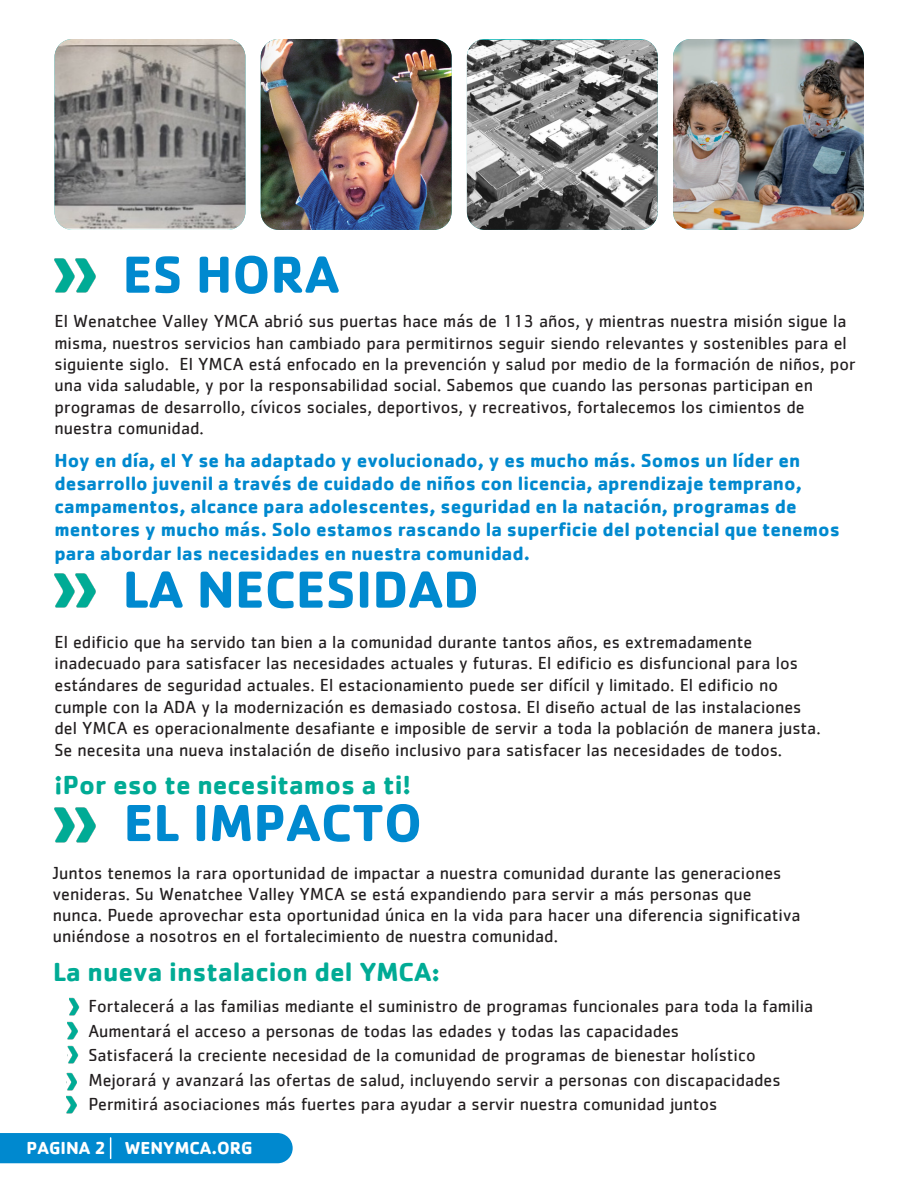
<style>
.page{position:relative;width:918px;height:1188px;background:#fff}
.page>*{position:absolute;margin:0;border:0;box-sizing:border-box;transform-origin:0 0}
.t1{font:700 54px "Cachet";color:#0089cf}
.t2{font:700 27px "Cachet";color:#00ab95}
.t3{font:700 19.5px/23.1px "Cachet";color:#0089cf}
.t4{font:18px/21.3px "Cachet";color:#231f20}
.t5{font:700 18px "Cachet Std";color:#fff}
.s1{font-family:"Cachet"}
</style>
<div class="page">
<img style="left:55px;top:39px;width:190px;height:191px">
<img style="left:261px;top:39px;width:191px;height:191px">
<img style="left:467px;top:40px;width:191px;height:190px">
<img style="left:673px;top:39px;width:191px;height:191px">
<img style="left:54px;top:258px;width:42px;height:35px">
<img style="left:54px;top:573px;width:42px;height:35px">
<img style="left:54px;top:807px;width:42px;height:36px">
<img style="left:67px;top:1022px;width:11px;height:17px">
<img style="left:68px;top:1046px;width:10px;height:18px">
<img style="left:67px;top:1073px;width:10px;height:17px">
<img style="left:66px;top:1096px;width:11px;height:17px">
<img style="left:69px;top:998px;width:10px;height:17px">
<div style="left:0;top:1133px;width:293px;height:30px;background:#0089cf"></div>
<p class="t1" style="left:123px;top:240px;width:218px">ES HORA</p>
<p class="t4" style="left:55px;top:310px;width:803px">El Wenatchee Valley YMCA abrió sus puertas hace más de 113 años, y mientras nuestra misión sigue la misma, nuestros servicios han cambiado para permitirnos seguir siendo relevantes y sostenibles para el siguiente siglo. El YMCA está enfocado en la prevención y salud por medio de la formación de niños, por una vida saludable, y por la responsabilidad social. Sabemos que cuando las personas participan en programas de desarrollo, cívicos sociales, deportivos, y recreativos, fortalecemos los cimientos de nuestra comunidad.</p>
<p class="t3" style="left:55px;top:448px;width:787px">Hoy en día, el Y se ha adaptado y evolucionado, y es mucho más. Somos un líder en desarrollo juvenil a través de cuidado de niños con licencia, aprendizaje temprano, campamentos, alcance para adolescentes, seguridad en la natación, programas de mentores y mucho más. Solo estamos rascando la superficie del potencial que tenemos para abordar las necesidades en nuestra comunidad.</p>
<p class="t1" style="left:123px;top:555px;width:358px">LA NECESIDAD</p>
<p class="t4" style="left:55px;top:631px;width:768px">El edificio que ha servido tan bien a la comunidad durante tantos años, es extremadamente inadecuado para satisfacer las necesidades actuales y futuras. El edificio es disfuncional para los estándares de seguridad actuales. El estacionamiento puede ser difícil y limitado. El edificio no cumple con la ADA y la modernización es demasiado costosa. El diseño actual de las instalaciones del YMCA es operacionalmente desafiante e imposible de servir a toda la población de manera justa.<br>Se necesita una nueva instalación de diseño inclusivo para satisfacer las necesidades de todos.</p>
<p class="t2" style="left:54px;top:768px;width:358px">¡Por eso te necesitamos a ti!</p>
<p class="t1" style="left:124px;top:788px;width:300px">EL IMPACTO</p>
<p class="t4" style="left:53px;top:862px;width:749px">Juntos tenemos la rara oportunidad de impactar a nuestra comunidad durante las generaciones venideras. Su Wenatchee Valley YMCA se está expandiendo para servir a más personas que nunca. Puede aprovechar esta oportunidad única en la vida para hacer una diferencia significativa uniéndose a nosotros en el fortalecimiento de nuestra comunidad.</p>
<p class="t2" style="left:53px;top:955px;width:389px">La nueva instalacion del YMCA:</p>
<p class="t4" style="left:88px;top:993px;width:726px;line-height:24.6px">Fortalecerá a las familias mediante el suministro de programas funcionales para toda la familia Aumentará el acceso a personas de todas las edades y todas las capacidades<br>Satisfacerá la creciente necesidad de la comunidad de programas de bienestar holístico Mejorará y avanzará las ofertas de salud, incluyendo servir a personas con discapacidades Permitirá asociaciones más fuertes para ayudar a servir nuestra comunidad juntos</p>
<p class="t5" style="left:27px;top:1137px;width:228px"><span class="s1">PAGINA</span> 2 WENYMCA.ORG</p>
</div>
